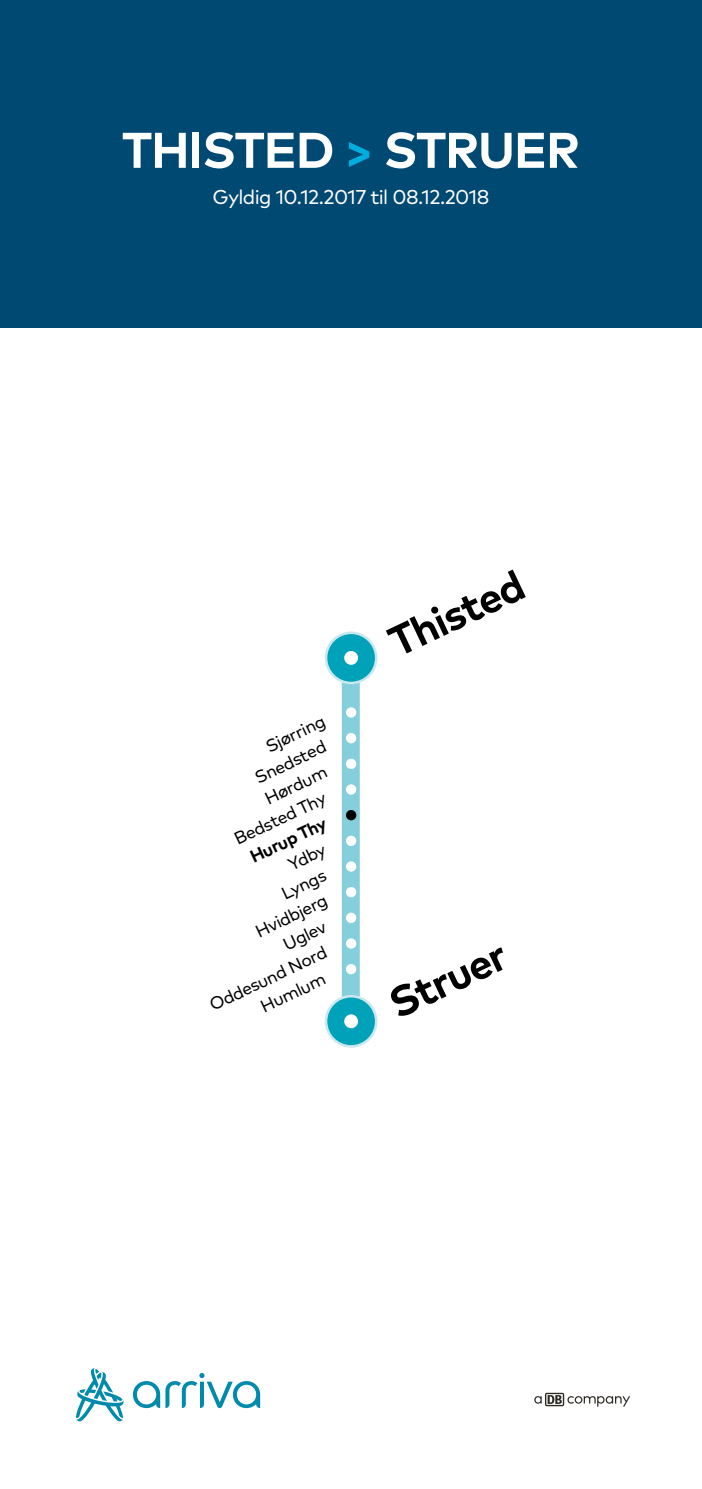
<style>
.page{position:relative;width:702px;height:1489px;background:#fff}
.page>*{position:absolute;margin:0;border:0;box-sizing:border-box;transform-origin:0 0}
.t1{font:700 50px "Mark Pro";letter-spacing:-.025em;color:#fff}
.t2{font:700 42.25px "Mark Pro";color:#000}
.t3{font:20px "Mark Pro";letter-spacing:-.03em;color:#fff}
.t4{font:17.5px "Mark Pro";color:#000}
.t5{font:700 17.5px "Mark Pro";color:#000}
.s1{color:#00addd}
</style>
<div class="page">
<div style="left:342px;top:667px;width:18px;height:352px;background:#85cedb"></div>
<div style="left:326px;top:996px;width:50px;height:50px;background:#00a2b9;border-radius:50%"></div>
<div style="left:325px;top:994px;width:52px;height:53px;border:3px solid #c9e8ee;border-radius:50%"></div>
<div style="left:344px;top:1014px;width:14px;height:14px;background:#fff;border-radius:50%"></div>
<div style="left:326px;top:632px;width:50px;height:51px;background:#00a2b9;border-radius:50%"></div>
<div style="left:325px;top:631px;width:52px;height:53px;border:3px solid #c9e8ee;border-radius:50%"></div>
<div style="left:344px;top:651px;width:14px;height:13px;background:#fff;border-radius:50%"></div>
<div style="left:346px;top:938px;width:10px;height:10px;background:#fff;border-radius:50%"></div>
<div style="left:346px;top:912px;width:10px;height:11px;background:#fff;border-radius:50%"></div>
<div style="left:346px;top:963px;width:10px;height:11px;background:#fff;border-radius:50%"></div>
<div style="left:346px;top:733px;width:10px;height:10px;background:#fff;border-radius:50%"></div>
<div style="left:346px;top:707px;width:10px;height:10px;background:#fff;border-radius:50%"></div>
<div style="left:346px;top:784px;width:10px;height:10px;background:#fff;border-radius:50%"></div>
<div style="left:346px;top:758px;width:10px;height:11px;background:#fff;border-radius:50%"></div>
<div style="left:346px;top:835px;width:10px;height:11px;background:#fff;border-radius:50%"></div>
<div style="left:346px;top:810px;width:10px;height:10px;background:#000;border-radius:50%"></div>
<div style="left:346px;top:887px;width:10px;height:10px;background:#fff;border-radius:50%"></div>
<div style="left:346px;top:861px;width:10px;height:10px;background:#fff;border-radius:50%"></div>
<div style="left:0;top:0;width:702px;height:327px;background:#004973"></div>
<svg style="left:133px;top:1373px;width:127px;height:34px"></svg>
<svg style="left:76px;top:1368px;width:48px;height:53px"></svg>
<svg style="left:534px;top:1392px;width:96px;height:14px"></svg>
<h1 class="t1" style="left:122px;top:112px;width:459px">THISTED <span class="s1">&gt;</span> STRUER</h1>
<p class="t3" style="left:212px;top:181px;width:278px">Gyldig 10.12.2017 til 08.12.2018</p>
<p class="t4" style="left:261px;top:735px;width:65px;rotate:-25deg">Sjørring</p>
<p class="t4" style="left:250px;top:766px;width:78px;rotate:-25deg">Snedsted</p>
<p class="t4" style="left:260px;top:787px;width:68px;rotate:-25deg">Hørdum</p>
<p class="t4" style="left:229px;top:827px;width:101px;rotate:-25deg">Bedsted Thy</p>
<p class="t5" style="left:245px;top:845px;width:84px;rotate:-25deg">Hurup Thy</p>
<p class="t4" style="left:284px;top:853px;width:41px;rotate:-25deg">Ydby</p>
<p class="t4" style="left:277px;top:882px;width:49px;rotate:-25deg">Lyngs</p>
<p class="t4" style="left:251px;top:920px;width:79px;rotate:-25deg">Hvidbjerg</p>
<p class="t4" style="left:278px;top:932px;width:47px;rotate:-25deg">Uglev</p>
<p class="t4" style="left:205px;top:993px;width:129px;rotate:-25deg">Oddesund Nord</p>
<p class="t4" style="left:256px;top:995px;width:71px;rotate:-25deg">Humlum</p>
<h2 class="t2" style="left:378px;top:614px;width:146px;rotate:-25deg">Thisted</h2>
<h2 class="t2" style="left:378px;top:976px;width:127px;rotate:-25deg">Struer</h2>
</div>
